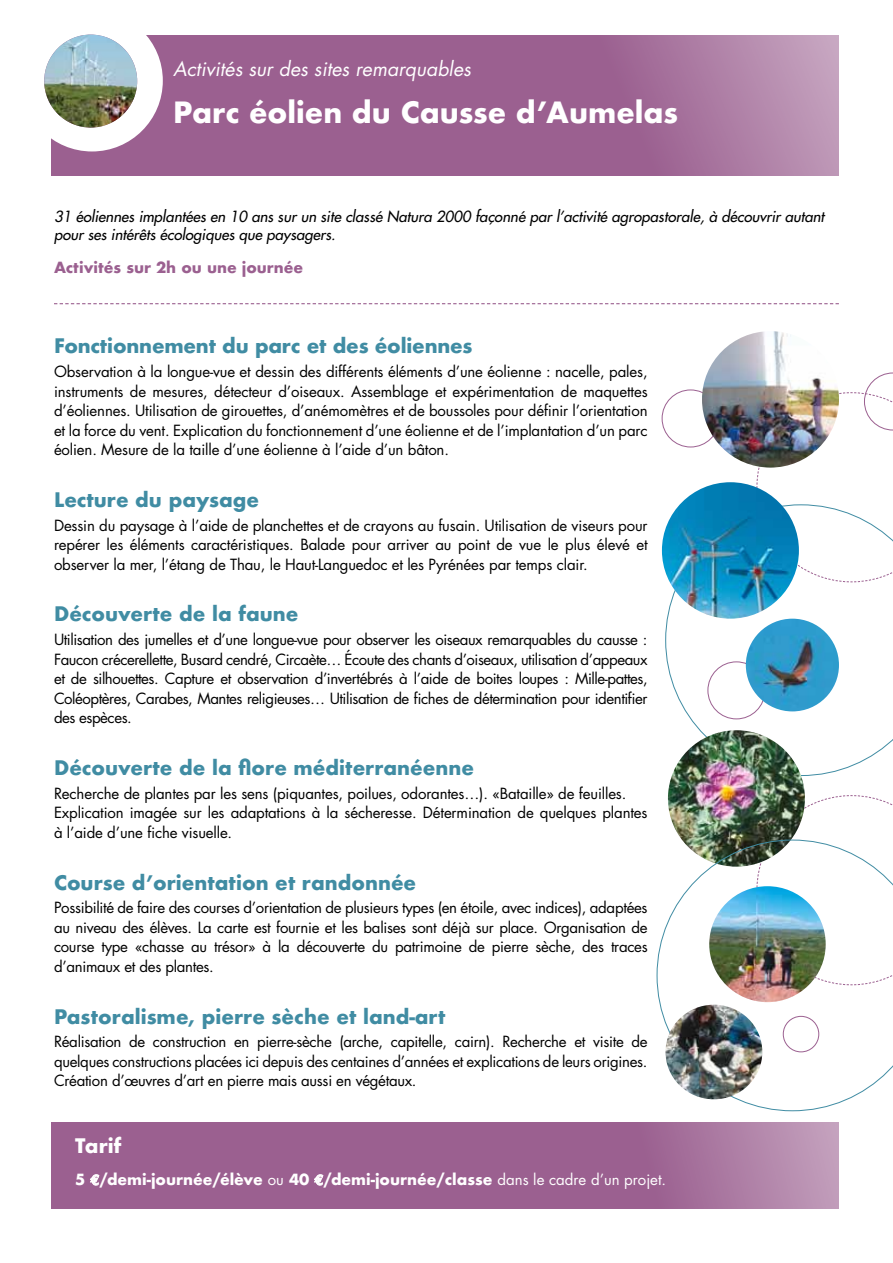
<style>
.page{position:relative;width:893px;height:1263px;background:#fff}
.page>*{position:absolute;margin:0;border:0;box-sizing:border-box;transform-origin:0 0}
.t1{font:700 28.5px "Futura";color:#fff}
.t2{font:700 19.5px "Futura";color:#408ca3}
.t3{font:italic 19.5px "Futura";color:#fff}
.t4{font:700 19.5px "Futura";color:#fff}
.t5{font:15px/19.5px "Futura";letter-spacing:-.01em;color:#000;text-align:justify}
.t6{font:italic 15px/18px "Futura";color:#000}
.t7{font:700 15px "Futura";color:#fff}
.t8{font:700 15px "Futura";color:#9b6090}
.s1{font-family:"Euro Mono"}
.s2{font-weight:400}
</style>
<div class="page">
<svg style="left:51px;top:1123px;width:788px;height:86px;background:#9f6795"></svg>
<svg style="left:791px;top:795px;width:102px;height:45px"></svg>
<svg style="left:665px;top:505px;width:228px;height:271px"></svg>
<svg style="left:756px;top:373px;width:137px;height:210px"></svg>
<div style="left:708px;top:662px;width:57px;height:57px;border:1px solid #9b6090;border-radius:50%"></div>
<svg style="left:51px;top:35px;width:788px;height:141px;background:#a16996"></svg>
<div style="left:21px;top:10px;width:142px;height:141px;background:#fff;border-radius:50%"></div>
<svg style="left:54px;top:303px;width:785px;height:1px"></svg>
<svg style="left:89px;top:1174px;width:11px;height:12px"></svg>
<svg style="left:313px;top:1174px;width:11px;height:12px"></svg>
<img style="left:44px;top:35px;width:93px;height:93px;border-radius:46px">
<img style="left:662px;top:482px;width:137px;height:137px;border-radius:68px">
<img style="left:746px;top:619px;width:93px;height:92px;border-radius:46px">
<img style="left:668px;top:730px;width:137px;height:137px;border-radius:68px">
<svg style="left:657px;top:840px;width:236px;height:271px"></svg>
<div style="left:662px;top:390px;width:57px;height:57px;border:1px solid #9b6090;border-radius:50%"></div>
<img style="left:702px;top:331px;width:137px;height:137px;border-radius:68px">
<img style="left:665px;top:1005px;width:97px;height:94px">
<img style="left:709px;top:886px;width:117px;height:116px;border-radius:58px">
<h2 class="t3" style="left:173px;top:55px;width:299px">Activités sur des sites remarquables</h2>
<h1 class="t1" style="left:173px;top:92px;width:506px">Parc éolien du Causse d’Aumelas</h1>
<p class="t6" style="left:54px;top:208px;width:772px">31 éoliennes implantées en 10 ans sur un site classé Natura 2000 façonné par l’activité agropastorale, à découvrir autant pour ses intérêts écologiques que paysagers.</p>
<p class="t8" style="left:54px;top:257px;width:251px">Activités sur 2h ou une journée</p>
<h2 class="t2" style="left:54px;top:332px;width:420px">Fonctionnement du parc et des éoliennes</h2>
<p class="t5" style="left:54px;top:362px;width:595px">Observation à la longue-vue et dessin des différents éléments d’une éolienne : nacelle, pales, instruments de mesures, détecteur d’oiseaux. Assemblage et expérimentation de maquettes d’éoliennes. Utilisation de girouettes, d’anémomètres et de boussoles pour définir l’orientation et la force du vent. Explication du fonctionnement d’une éolienne et de l’implantation d’un parc éolien. Mesure de la taille d’une éolienne à l’aide d’un bâton.</p>
<h2 class="t2" style="left:54px;top:485px;width:207px">Lecture du paysage</h2>
<p class="t5" style="left:54px;top:515px;width:595px">Dessin du paysage à l’aide de planchettes et de crayons au fusain. Utilisation de viseurs pour repérer les éléments caractéristiques. Balade pour arriver au point de vue le plus élevé et observer la mer, l’étang de Thau, le Haut-Languedoc et les Pyrénées par temps clair.</p>
<h2 class="t2" style="left:54px;top:600px;width:246px">Découverte de la faune</h2>
<p class="t5" style="left:54px;top:630px;width:595px">Utilisation des jumelles et d’une longue-vue pour observer les oiseaux remarquables du causse :<br>Faucon crécerellette, Busard cendré, Circaète… Écoute des chants d’oiseaux, utilisation d’appeaux et de silhouettes. Capture et observation d’invertébrés à l’aide de boites loupes : Mille-pattes, Coléoptères, Carabes, Mantes religieuses… Utilisation de fiches de détermination pour identifier des espèces.</p>
<h2 class="t2" style="left:54px;top:753px;width:421px">Découverte de la flore méditerranéenne</h2>
<p class="t5" style="left:54px;top:783px;width:595px;text-align:left">Recherche de plantes par les sens (piquantes, poilues, odorantes…). «Bataille» de feuilles.<br>Explication imagée sur les adaptations à la sécheresse. Détermination de quelques plantes à l’aide d’une fiche visuelle.</p>
<h2 class="t2" style="left:54px;top:868px;width:364px">Course d’orientation et randonnée</h2>
<p class="t5" style="left:54px;top:898px;width:595px">Possibilité de faire des courses d’orientation de plusieurs types (en étoile, avec indices), adaptées au niveau des élèves. La carte est fournie et les balises sont déjà sur place. Organisation de course type «chasse au trésor» à la découverte du patrimoine de pierre sèche, des traces d’animaux et des plantes.</p>
<h2 class="t2" style="left:54px;top:1002px;width:393px">Pastoralisme, pierre sèche et land-art</h2>
<p class="t5" style="left:54px;top:1032px;width:595px">Réalisation de construction en pierre-sèche (arche, capitelle, cairn). Recherche et visite de quelques constructions placées ici depuis des centaines d’années et explications de leurs origines.<br>Création d’œuvres d’art en pierre mais aussi en végétaux.</p>
<h2 class="t4" style="left:75px;top:1131px;width:48px">Tarif</h2>
<p class="t7" style="left:75px;top:1168px;width:592px">5 <span class="s1">e</span>/demi-journée/élève <span class="s2">ou</span> 40 <span class="s1">e</span>/demi-journée/classe <span class="s2">dans le cadre d’un projet.</span></p>
</div>
